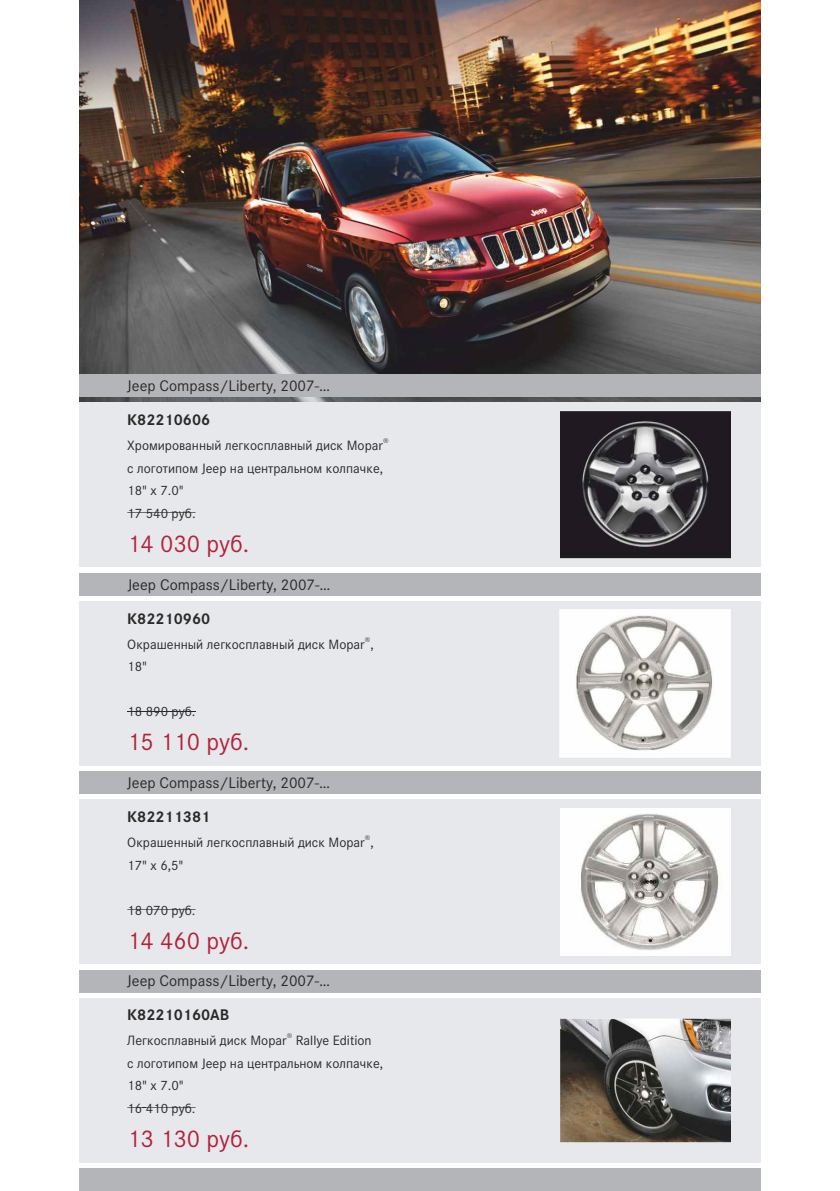
<style>
.page{position:relative;width:840px;height:1191px;background:#fff}
.page>*{position:absolute;margin:0;border:0;box-sizing:border-box;transform-origin:0 0}
.t1{font:25px "Corporate STCY";color:#b5213b}
.t2{font:16px "Corporate STCY";color:#2b2929}
.t3{font:700 16px "Corporate STCY";color:#2b2929}
.t4{font:14px/22.4px "Corporate STCY";color:#2b2929}
.t5{font:7px "Corporate STCY";color:#2b2929}
</style>
<div class="page">
<img style="left:79px;top:0;width:681px;height:403px">
<div style="left:79px;top:403px;width:681px;height:164px;background:#e6e8eb"></div>
<div style="left:79px;top:601px;width:681px;height:164px;background:#e6e8eb"></div>
<div style="left:79px;top:374px;width:681px;height:23px;background:#b3b5b8"></div>
<div style="left:79px;top:573px;width:681px;height:22px;background:#b3b5b8"></div>
<hr style="left:127px;top:512px;width:41px;height:1px;background:#2b2929">
<svg style="left:168px;top:512px;width:27px;height:1px"></svg>
<hr style="left:127px;top:710px;width:68px;height:1px;background:#2b2929">
<img style="left:560px;top:411px;width:170px;height:147px">
<img style="left:559px;top:609px;width:171px;height:148px">
<div style="left:79px;top:998px;width:681px;height:164px;background:#e6e8eb"></div>
<div style="left:79px;top:969px;width:681px;height:23px;background:#b3b5b8"></div>
<hr style="left:146px;top:1107px;width:49px;height:1px;background:#2b2929">
<svg style="left:127px;top:1107px;width:19px;height:1px"></svg>
<img style="left:560px;top:1018px;width:170px;height:124px">
<div style="left:79px;top:771px;width:681px;height:23px;background:#b3b5b8"></div>
<div style="left:79px;top:799px;width:681px;height:165px;background:#e6e8eb"></div>
<hr style="left:146px;top:909px;width:49px;height:1px;background:#2b2929">
<svg style="left:127px;top:909px;width:19px;height:1px"></svg>
<img style="left:560px;top:808px;width:170px;height:147px">
<div style="left:79px;top:1168px;width:681px;height:23px;background:#b3b5b8"></div>
<p class="t2" style="left:127px;top:378px;width:204px">Jeep Compass/Liberty, 2007-…</p>
<p class="t3" style="left:127px;top:413px;width:84px">K82210606</p>
<p class="t5" style="left:383px;top:438px;width:7px">®</p>
<p class="t4" style="left:127px;top:435px;width:257px">Хромированный легкосплавный диск Mopar с логотипом Jeep на центральном колпачке,<br>18" x 7.0"<br>17 540 руб.</p>
<h1 class="t1" style="left:127px;top:532px;width:123px">14 030 руб.</h1>
<p class="t2" style="left:128px;top:577px;width:204px">Jeep Compass/Liberty, 2007-…</p>
<p class="t3" style="left:127px;top:611px;width:84px">K82210960</p>
<p class="t4" style="left:127px;top:633px;width:248px">Окрашенный легкосплавный диск Mopar ,<br>18"</p>
<p class="t4" style="left:127px;top:701px;width:70px">18 890 руб.</p>
<p class="t5" style="left:364px;top:636px;width:7px">®</p>
<h1 class="t1" style="left:127px;top:730px;width:123px">15 110 руб.</h1>
<p class="t2" style="left:127px;top:775px;width:204px">Jeep Compass/Liberty, 2007-…</p>
<p class="t3" style="left:127px;top:810px;width:84px">K82211381</p>
<p class="t5" style="left:364px;top:835px;width:7px">®</p>
<p class="t4" style="left:127px;top:832px;width:248px">Окрашенный легкосплавный диск Mopar ,<br>17" х 6,5"</p>
<p class="t4" style="left:127px;top:899px;width:70px">18 070 руб.</p>
<h1 class="t1" style="left:127px;top:929px;width:123px">14 460 руб.</h1>
<p class="t2" style="left:127px;top:973px;width:204px">Jeep Compass/Liberty, 2007-…</p>
<p class="t3" style="left:127px;top:1007px;width:103px">K82210160AB</p>
<p class="t5" style="left:286px;top:1032px;width:7px">®</p>
<p class="t4" style="left:127px;top:1030px;width:257px">Легкосплавный диск Mopar Rallye Edition<br>с логотипом Jeep на центральном колпачке,</p>
<p class="t4" style="left:127px;top:1075px;width:70px">18" x 7.0"<br>16 410 руб.</p>
<h1 class="t1" style="left:127px;top:1127px;width:123px">13 130 руб.</h1>
</div>
